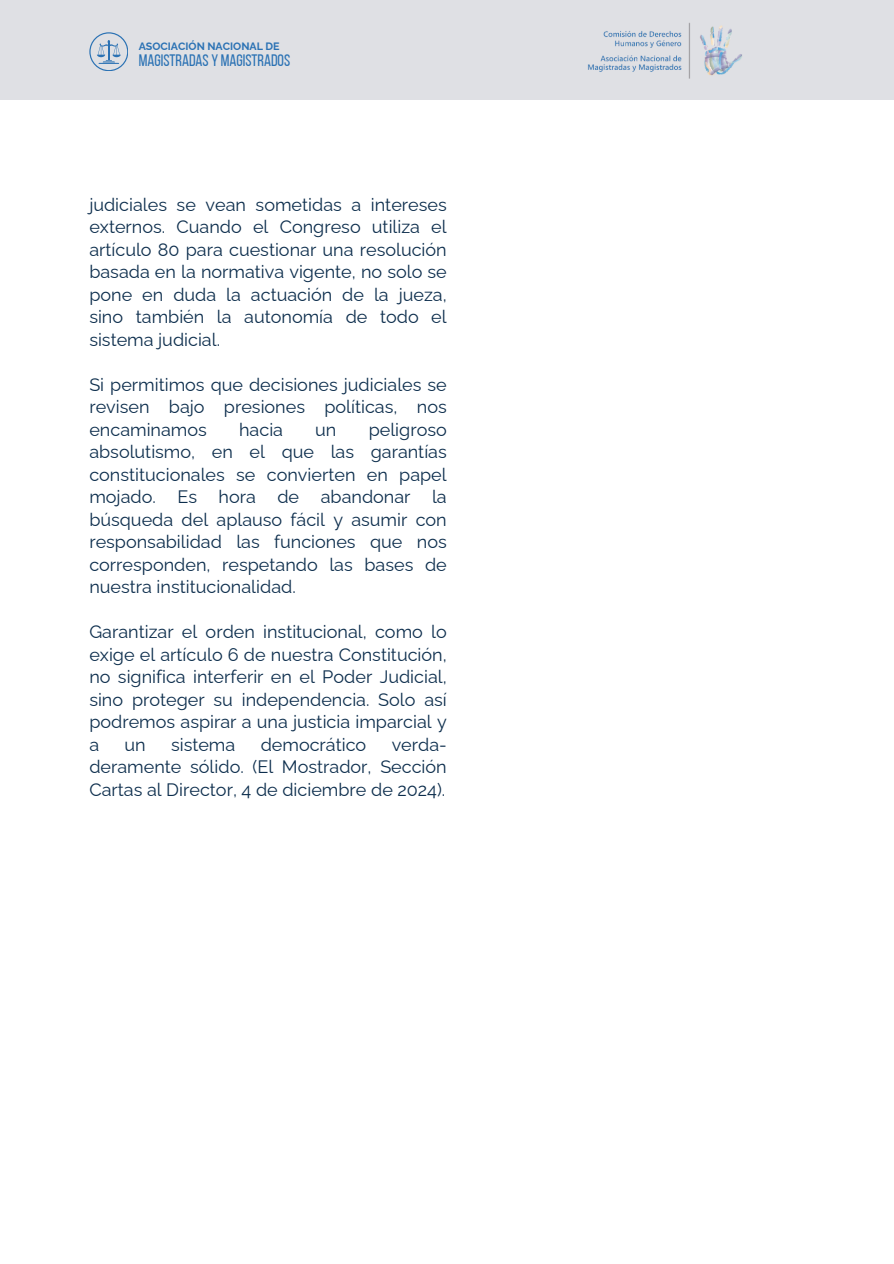
<style>
.page{position:relative;width:894px;height:1264px;background:#fff}
.page>*{position:absolute;margin:0;border:0;box-sizing:border-box;transform-origin:0 0}
.t1{font:18px/22.5px "Raleway";color:#0d2e4d;text-align:justify}
.t2{font:16.65px "Bebas Neue";color:#2b72b4}
.t3{font:700 10.65px "Raleway";color:#2b72b4}
</style>
<div class="page">
<div style="left:0;top:0;width:893px;height:99px;background:#dfe0e4"></div>
<img style="left:588px;top:22px;width:154px;height:57px">
<svg style="left:89px;top:32px;width:39px;height:39px"></svg>
<p class="t3" style="left:139px;top:40px;width:142px">ASOCIACIÓN NACIONAL DE</p>
<p class="t2" style="left:139px;top:53px;width:153px">MAGISTRADAS Y MAGISTRADOS</p>
<p class="t1" style="left:89px;top:193px;width:359px">judiciales se vean sometidas a intereses externos. Cuando el Congreso utiliza el artículo 80 para cuestionar una resolución basada en la normativa vigente, no solo se pone en duda la actuación de la jueza, sino también la autonomía de todo el sistema judicial.</p>
<h1 class="t1" style="left:89px;top:373px;width:359px">Si permitimos que decisiones judiciales se revisen bajo presiones políticas, nos encaminamos</h1>
<h1 class="t1" style="left:89px;top:418px;width:359px;text-indent:279px">peligroso absolutismo, en el que las garantías constitucionales se convierten en papel mojado. Es hora de abandonar la búsqueda del aplauso fácil y asumir con responsabilidad las funciones que nos corresponden, respetando las bases de nuestra institucionalidad.</h1>
<p class="t1" style="left:89px;top:620px;width:359px">Garantizar el orden institucional, como lo exige el artículo 6 de nuestra Constitución, no significa interferir en el Poder Judicial, sino proteger su independencia. Solo así podremos aspirar a una justicia imparcial y a</p>
<h1 class="t1" style="left:239px;top:418px;width:45px">hacia</h1>
<h1 class="t1" style="left:315px;top:418px;width:23px">un</h1>
<p class="t1" style="left:89px;top:733px;width:359px;text-indent:302px">verda&shy;deramente sólido. (El Mostrador, Sección Cartas al Director, 4 de diciembre de 2024).</p>
<p class="t1" style="left:124px;top:733px;width:23px">un</p>
<p class="t1" style="left:171px;top:733px;width:66px">sistema</p>
<p class="t1" style="left:260px;top:733px;width:107px">democrático</p>
</div>
